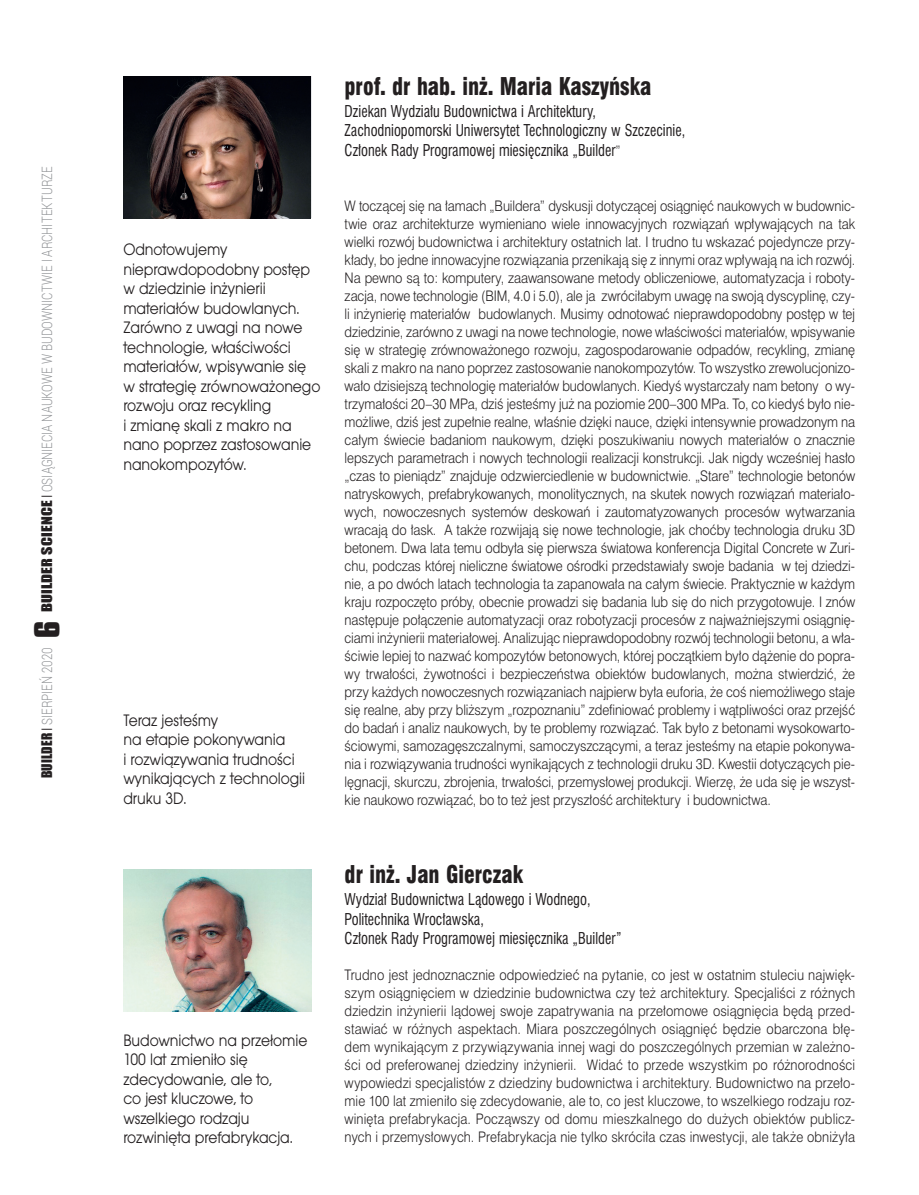
<style>
.page{position:relative;width:919px;height:1195px;background:#fff}
.page>*{position:absolute;margin:0;border:0;box-sizing:border-box;transform-origin:0 0}
.t1{font:22.5px "Swis 721 Blk Cn PL";color:#231f20;scale:.9 1}
.t2{font:17.25px/19.5px "Avant Gar Got Itc TEE";letter-spacing:-.005em;color:#231f20;scale:.9 1}
.t3{font:15px/19.5px "Swis 721 Cn PL";color:#231f20;scale:.9 1}
.t4{font:300 14.25px "Roboto";letter-spacing:.005em;color:#939598;scale:.8 1}
.t5{font:13.5px/18px "Swis 721 Lt PL";letter-spacing:.005em;color:#231f20;text-align:justify;scale:.9 1}
.s1{font-family:"Impact";font-weight:400;font-size:13.5px;color:#231f20}
.s2{font-family:"Swis 721 Lt PL";font-weight:400;font-size:13.5px;color:#231f20}
.s3{font-family:"Compacta PL";font-weight:700;font-size:30px;color:#231f20}
.s4{font-family:"Swis 721 Lt PL";font-size:13.5px}
</style>
<div class="page">
<img style="left:123px;top:870px;width:188px;height:141px">
<img style="left:123px;top:77px;width:187px;height:141px">
<p class="t4" style="left:37px;top:612px;width:559px;rotate:-90deg"><span class="s1">BUILDER SCIENCE</span> <span class="s2">I</span> OSIĄGNIECIA NAUKOWE W BUDOWNICTWIE I ARCHITEKTURZE</p>
<p class="t4" style="left:37px;top:778px;width:198px;rotate:-90deg"><span class="s1">BUILDER</span> <span class="s2">I</span> SIERPIEŃ 2020 <span class="s3">6</span></p>
<p class="t2" style="left:123px;top:240px;width:220px">Odnotowujemy nieprawdopodobny postęp w dziedzinie inżynierii materiałów budowlanych.<br>Zarówno z uwagi na nowe technologie, właściwości materiałów, wpisywanie się w strategię zrównoważonego rozwoju oraz recykling<br>i zmianę skali z makro na nano poprzez zastosowanie nanokompozytów.</p>
<p class="t2" style="left:123px;top:710px;width:203px">Teraz jesteśmy<br>na etapie pokonywania<br>i rozwiązywania trudności wynikających z technologii druku 3D.</p>
<p class="t2" style="left:123px;top:1030px;width:206px">Budownictwo na przełomie<br>100 lat zmieniło się zdecydowanie, ale to,<br>co jest kluczowe, to wszelkiego rodzaju rozwinięta prefabrykacja.</p>
<h1 class="t1" style="left:344px;top:72px;width:342px">prof. dr hab. inż. Maria Kaszyńska</h1>
<p class="t3" style="left:344px;top:101px;width:380px">Dziekan Wydziału Budownictwa i Architektury,<br>Zachodniopomorski Uniwersytet Technologiczny w Szczecinie,<br>Członek Rady Programowej miesięcznika „Builder<span class="s4">”</span></p>
<p class="t5" style="left:344px;top:197px;width:568px">W toczącej się na łamach „Buildera” dyskusji dotyczącej osiągnięć naukowych w budownic&shy;twie oraz architekturze wymieniano wiele innowacyjnych rozwiązań wpływających na tak wielki rozwój budownictwa i architektury ostatnich lat. I trudno tu wskazać pojedyncze przy&shy;kłady, bo jedne innowacyjne rozwiązania przenikają się z innymi oraz wpływają na ich rozwój.<br>Na pewno są to: komputery, zaawansowane metody obliczeniowe, automatyzacja i roboty&shy;zacja, nowe technologie (BIM, 4.0 i 5.0), ale ja zwróciłabym uwagę na swoją dyscyplinę, czy&shy;li inżynierię materiałów budowlanych. Musimy odnotować nieprawdopodobny postęp w tej dziedzinie, zarówno z uwagi na nowe technologie, nowe właściwości materiałów, wpisywanie się w strategię zrównoważonego rozwoju, zagospodarowanie odpadów, recykling, zmianę skali z makro na nano poprzez zastosowanie nanokompozytów. To wszystko zrewolucjonizo&shy;wało dzisiejszą technologię materiałów budowlanych. Kiedyś wystarczały nam betony o wy&shy;trzymałości 20–30 MPa, dziś jesteśmy już na poziomie 200–300 MPa. To, co kiedyś było nie&shy;możliwe, dziś jest zupełnie realne, właśnie dzięki nauce, dzięki intensywnie prowadzonym na całym świecie badaniom naukowym, dzięki poszukiwaniu nowych materiałów o znacznie lepszych parametrach i nowych technologii realizacji konstrukcji. Jak nigdy wcześniej hasło „czas to pieniądz” znajduje odzwierciedlenie w budownictwie. „Stare” technologie betonów natryskowych, prefabrykowanych, monolitycznych, na skutek nowych rozwiązań materiało&shy;wych, nowoczesnych systemów deskowań i zautomatyzowanych procesów wytwarzania wracają do łask. A także rozwijają się nowe technologie, jak choćby technologia druku 3D betonem. Dwa lata temu odbyła się pierwsza światowa konferencja Digital Concrete w Zuri&shy;chu, podczas której nieliczne światowe ośrodki przedstawiały swoje badania w tej dziedzi&shy;nie, a po dwóch latach technologia ta zapanowała na całym świecie. Praktycznie w każdym kraju rozpoczęto próby, obecnie prowadzi się badania lub się do nich przygotowuje. I znów następuje połączenie automatyzacji oraz robotyzacji procesów z najważniejszymi osiągnię&shy;ciami inżynierii materiałowej. Analizując nieprawdopodobny rozwój technologii betonu, a wła&shy;ściwie lepiej to nazwać kompozytów betonowych, której początkiem było dążenie do popra&shy;wy trwałości, żywotności i bezpieczeństwa obiektów budowlanych, można stwierdzić, że przy każdych nowoczesnych rozwiązaniach najpierw była euforia, że coś niemożliwego staje się realne, aby przy bliższym „rozpoznaniu” zdefiniować problemy i wątpliwości oraz przejść do badań i analiz naukowych, by te problemy rozwiązać. Tak było z betonami wysokowarto&shy;ściowymi, samozagęszczalnymi, samoczyszczącymi, a teraz jesteśmy na etapie pokonywa&shy;nia i rozwiązywania trudności wynikających z technologii druku 3D. Kwestii dotyczących pie&shy;lęgnacji, skurczu, zbrojenia, trwałości, przemysłowej produkcji. Wierzę, że uda się je wszyst&shy;kie naukowo rozwiązać, bo to też jest przyszłość architektury i budownictwa.</p>
<h1 class="t1" style="left:344px;top:860px;width:200px">dr inż. Jan Gierczak</h1>
<p class="t3" style="left:344px;top:890px;width:309px">Wydział Budownictwa Lądowego i Wodnego,<br>Politechnika Wrocławska,<br>Członek Rady Programowej miesięcznika „Builder”</p>
<p class="t5" style="left:344px;top:966px;width:568px">Trudno jest jednoznacznie odpowiedzieć na pytanie, co jest w ostatnim stuleciu najwięk&shy;szym osiągnięciem w dziedzinie budownictwa czy też architektury. Specjaliści z różnych dziedzin inżynierii lądowej swoje zapatrywania na przełomowe osiągnięcia będą przed&shy;stawiać w różnych aspektach. Miara poszczególnych osiągnięć będzie obarczona błę&shy;dem wynikającym z przywiązywania innej wagi do poszczególnych przemian w zależno&shy;ści od preferowanej dziedziny inżynierii. Widać to przede wszystkim po różnorodności wypowiedzi specjalistów z dziedziny budownictwa i architektury. Budownictwo na przeło&shy;mie 100 lat zmieniło się zdecydowanie, ale to, co jest kluczowe, to wszelkiego rodzaju roz&shy;winięta prefabrykacja. Począwszy od domu mieszkalnego do dużych obiektów publicz&shy;nych i przemysłowych. Prefabrykacja nie tylko skróciła czas inwestycji, ale także obniżyła</p>
</div>
